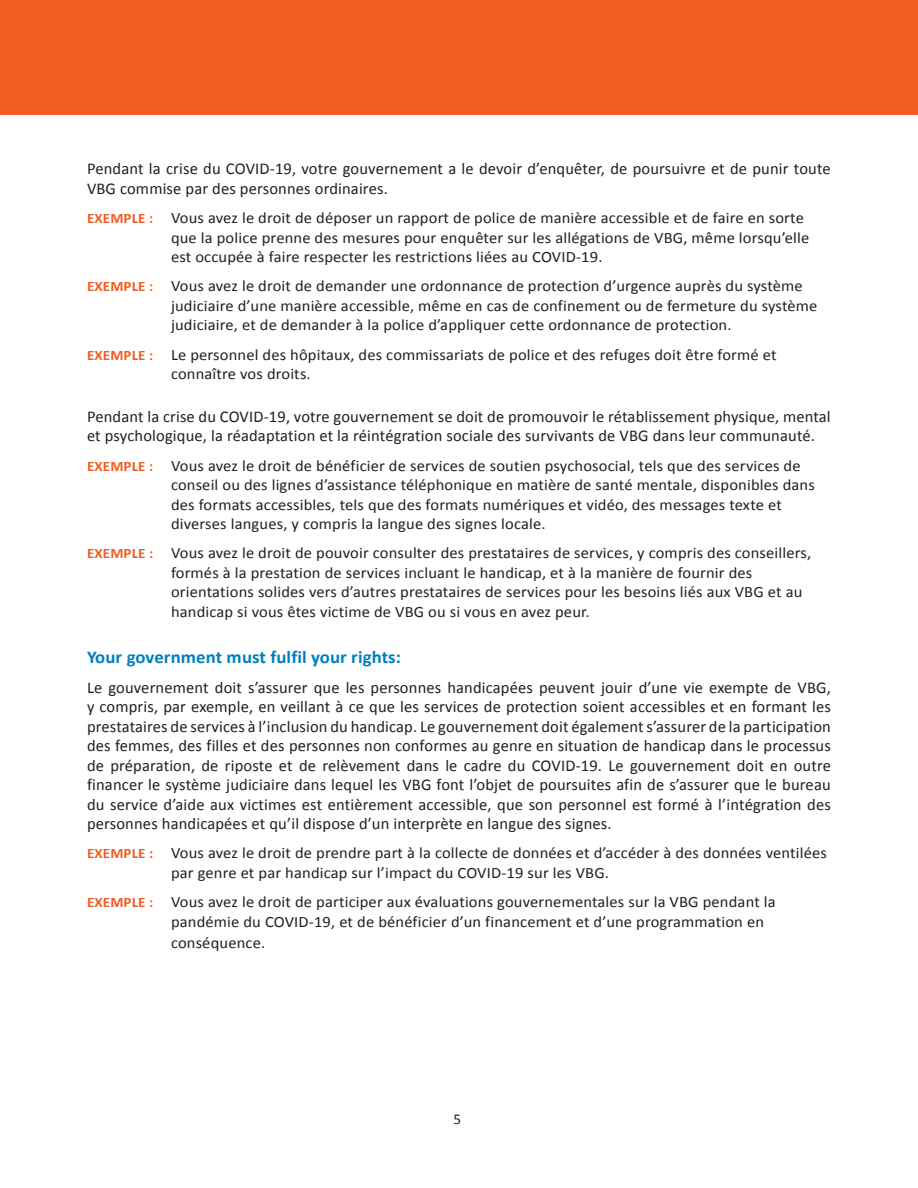
<style>
.page{position:relative;width:918px;height:1188px;background:#fff}
.page>*{position:absolute;margin:0;border:0;box-sizing:border-box;transform-origin:0 0}
.Sub_Sub_Title{font:700 18px "Calibri";letter-spacing:.005em;color:#007fbd;scale:1.04 1}
.BODY_TEXT__ITALIC_OR{font:16.5px/19.5px "Calibri";letter-spacing:.01em;color:#231f20}
.EXAMPLE{font:15.9px/19.5px "Calibri";letter-spacing:.01em;color:#231f20;scale:1.04 1}
.t1{font:15px "Calibri";color:#231f20}
.s1{font-weight:700;font-size:14.4px;color:#f25b21}
</style>
<div class="page">
<div style="left:0;top:0;width:918px;height:115px;background:#f25b21"></div>
<p class="BODY_TEXT__ITALIC_OR" style="left:87px;top:159px;width:745px">Pendant la crise du COVID-19, votre gouvernement a le devoir d’enquêter, de poursuivre et de punir toute<br>VBG commise par des personnes ordinaires.</p>
<p class="EXAMPLE" style="left:171px;top:208px;width:615px;text-indent:-84px"><span class="s1">EXEMPLE :</span> Vous avez le droit de déposer un rapport de police de manière accessible et de faire en sorte que la police prenne des mesures pour enquêter sur les allégations de VBG, même lorsqu’elle est occupée à faire respecter les restrictions liées au COVID-19.</p>
<p class="EXAMPLE" style="left:171px;top:276px;width:623px;text-indent:-84px"><span class="s1">EXEMPLE :</span> Vous avez le droit de demander une ordonnance de protection d’urgence auprès du système judiciaire d’une manière accessible, même en cas de confinement ou de fermeture du système judiciaire, et de demander à la police d’appliquer cette ordonnance de protection.</p>
<p class="EXAMPLE" style="left:171px;top:345px;width:584px;text-indent:-84px"><span class="s1">EXEMPLE :</span> Le personnel des hôpitaux, des commissariats de police et des refuges doit être formé et connaître vos droits.</p>
<p class="BODY_TEXT__ITALIC_OR" style="left:87px;top:407px;width:745px">Pendant la crise du COVID-19, votre gouvernement se doit de promouvoir le rétablissement physique, mental et psychologique, la réadaptation et la réintégration sociale des survivants de VBG dans leur communauté.</p>
<p class="EXAMPLE" style="left:171px;top:456px;width:621px;text-indent:-84px"><span class="s1">EXEMPLE :</span> Vous avez le droit de bénéficier de services de soutien psychosocial, tels que des services de conseil ou des lignes d’assistance téléphonique en matière de santé mentale, disponibles dans des formats accessibles, tels que des formats numériques et vidéo, des messages texte et diverses langues, y compris la langue des signes locale.</p>
<p class="EXAMPLE" style="left:171px;top:543px;width:617px;text-indent:-84px"><span class="s1">EXEMPLE :</span> Vous avez le droit de pouvoir consulter des prestataires de services, y compris des conseillers, formés à la prestation de services incluant le handicap, et à la manière de fournir des orientations solides vers d’autres prestataires de services pour les besoins liés aux VBG et au handicap si vous êtes victime de VBG ou si vous en avez peur.</p>
<p class="Sub_Sub_Title" style="left:87px;top:646px;width:303px">Your government must fulfil your rights:</p>
<p class="BODY_TEXT__ITALIC_OR" style="left:87px;top:677px;width:745px;text-align:justify">Le gouvernement doit s’assurer que les personnes handicapées peuvent jouir d’une vie exempte de VBG, y compris, par exemple, en veillant à ce que les services de protection soient accessibles et en formant les prestataires de services à l’inclusion du handicap. Le gouvernement doit également s’assurer de la participation des femmes, des filles et des personnes non conformes au genre en situation de handicap dans le processus de préparation, de riposte et de relèvement dans le cadre du COVID-19. Le gouvernement doit en outre financer le système judiciaire dans lequel les VBG font l’objet de poursuites afin de s’assurer que le bureau du service d’aide aux victimes est entièrement accessible, que son personnel est formé à l’intégration des personnes handicapées et qu’il dispose d’un interprète en langue des signes.</p>
<p class="EXAMPLE" style="left:171px;top:843px;width:632px;text-indent:-84px"><span class="s1">EXEMPLE :</span> Vous avez le droit de prendre part à la collecte de données et d’accéder à des données ventilées par genre et par handicap sur l’impact du COVID-19 sur les VBG.</p>
<p class="EXAMPLE" style="left:171px;top:892px;width:583px;text-indent:-84px"><span class="s1">EXEMPLE :</span> Vous avez le droit de participer aux évaluations gouvernementales sur la VBG pendant la pandémie du COVID-19, et de bénéficier d’un financement et d’une programmation en</p>
<p class="EXAMPLE" style="left:171px;top:933px;width:92px">conséquence.</p>
<p class="t1" style="left:453px;top:1110px;width:9px">5</p>
</div>
